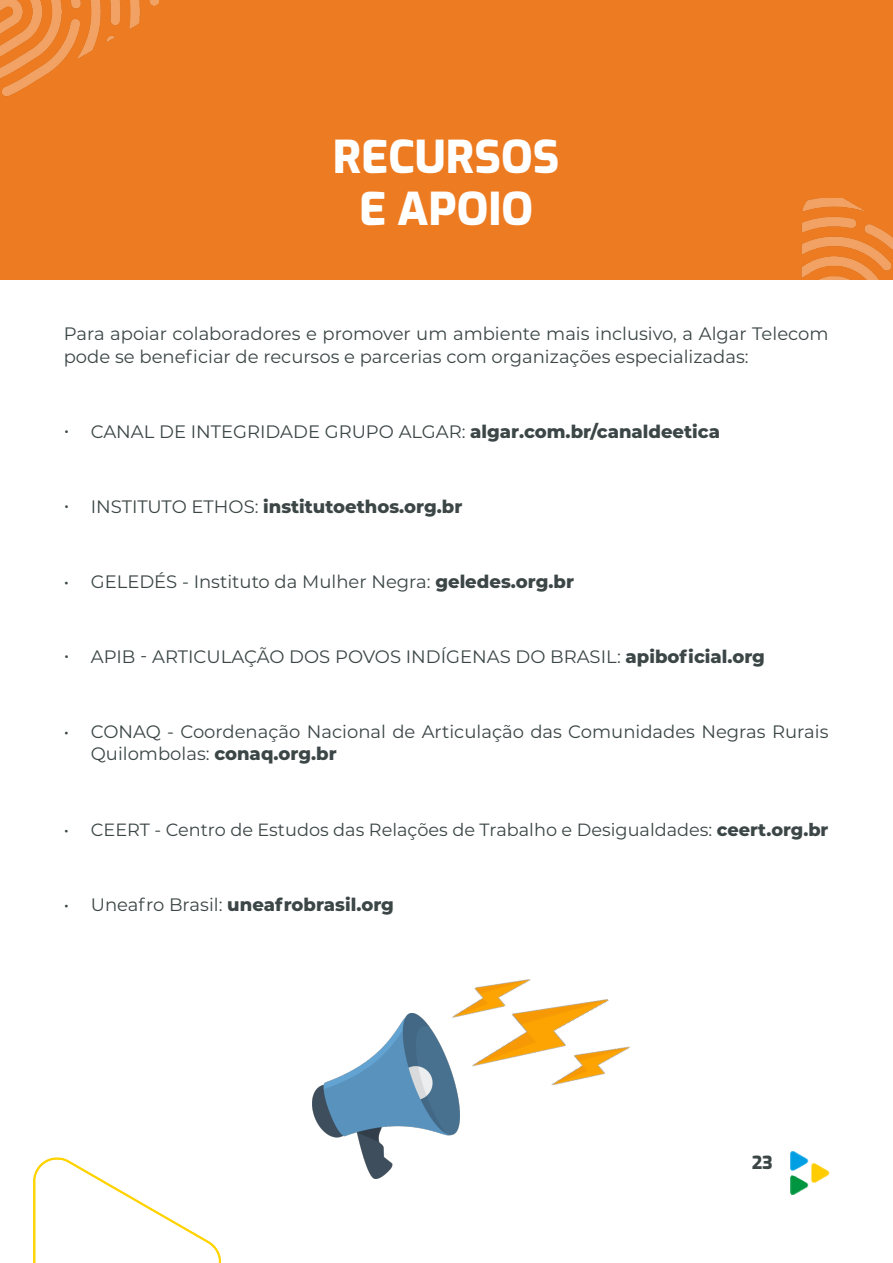
<style>
.page{position:relative;width:893px;height:1263px;background:#fff}
.page>*{position:absolute;margin:0;border:0;box-sizing:border-box;transform-origin:0 0}
.Título__Exo{font:800 45px "Exo";color:#fff}
.Texto_Corrido__Montserrart{font:18px/22.5px "Montserrat";color:#3c4646}
.t1{font:800 18px "Montserrat";color:#3c4646}
.t2{font:800 18px "Exo";color:#3c4646}
.t3{font:17.7px "Montserrat";color:#3c4646}
.s1{font-weight:800}
.s2{font-weight:400}
</style>
<div class="page">
<img style="left:790px;top:1151px;width:39px;height:44px">
<img style="left:33px;top:1157px;width:189px;height:106px">
<div style="left:0;top:0;width:893px;height:280px;background:#ec7b22"></div>
<img style="left:802px;top:198px;width:91px;height:82px">
<img style="left:0;top:0;width:158px;height:97px">
<img style="left:312px;top:1013px;width:122px;height:165px">
<img style="left:434px;top:979px;width:196px;height:157px">
<p class="Título__Exo" style="left:333px;top:122px;width:228px">RECURSOS</p>
<p class="Título__Exo" style="left:359px;top:175px;width:176px">E APOIO</p>
<p class="Texto_Corrido__Montserrart" style="left:64px;top:322px;width:766px">Para apoiar colaboradores e promover um ambiente mais inclusivo, a Algar Telecom pode se beneficiar de recursos e parcerias com organizações especializadas:</p>
<p class="Texto_Corrido__Montserrart" style="left:64px;top:420px;width:658px">• CANAL DE INTEGRIDADE GRUPO ALGAR: <span class="s1">algar.com.br/canaldeetica</span></p>
<p class="t1" style="left:64px;top:493px;width:400px"><span class="s2">• INSTITUTO ETHOS:</span> institutoethos.org.br</p>
<p class="Texto_Corrido__Montserrart" style="left:64px;top:570px;width:512px">• GELEDÉS - Instituto da Mulher Negra: <span class="s1">geledes.org.br</span></p>
<p class="Texto_Corrido__Montserrart" style="left:64px;top:645px;width:703px">• APIB - ARTICULAÇÃO DOS POVOS INDÍGENAS DO BRASIL: <span class="s1">apiboficial.org</span></p>
<p class="Texto_Corrido__Montserrart" style="left:91px;top:720px;width:739px;text-indent:-27px">• CONAQ - Coordenação Nacional de Articulação das Comunidades Negras Rurais<br>Quilombolas: <span class="s1">conaq.org.br</span></p>
<p class="t3" style="left:64px;top:817px;width:766px">• CEERT - Centro de Estudos das Relações de Trabalho e Desigualdades: <span class="s1">ceert.org.br</span></p>
<p class="t1" style="left:64px;top:891px;width:332px"><span class="s2">• Uneafro Brasil:</span> uneafrobrasil.org</p>
<p class="t2" style="left:752px;top:1149px;width:22px">23</p>
</div>
